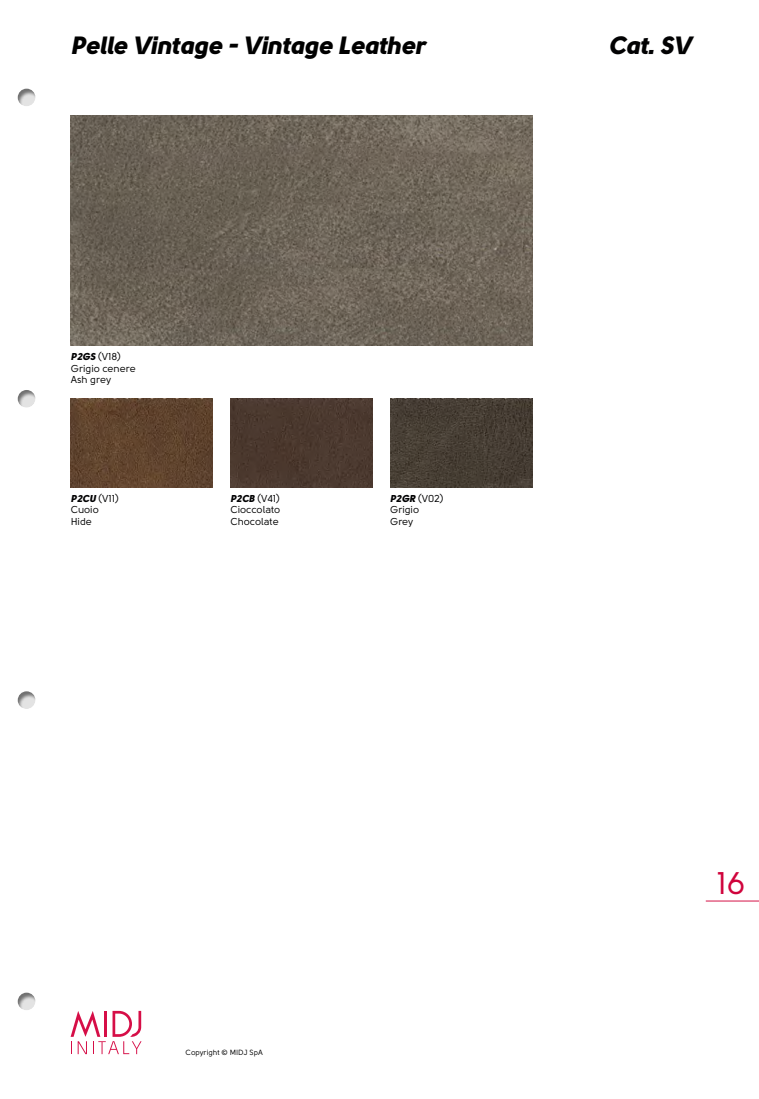
<style>
.page{position:relative;width:759px;height:1099px;background:#fff}
.page>*{position:absolute;margin:0;border:0;box-sizing:border-box;transform-origin:0 0}
.t1{font:31.25px "Solomon Sans Normal";color:#d0043c}
.t2{font:25px "Solomon Sans Black Italic";letter-spacing:-.005em;color:#000}
.t3{font:25px "Solomon Sans Black Italic";color:#020203}
.t4{font:10px/11.2px "Solomon Sans Normal";color:#000}
.t5{font:7.5px "Solomon Sans Normal";color:#000}
.s1{font-family:"Solomon Sans Black Italic";color:#020203}
.s2{color:#020203}
</style>
<div class="page">
<svg style="left:71px;top:1010px;width:70px;height:44px"></svg>
<hr style="left:104px;top:1010px;width:3px;height:26px;background:#d60e47">
<hr style="left:705px;top:900px;width:53px;height:1px;background:#d51347">
<img style="left:71px;top:399px;width:142px;height:88px">
<div style="left:230px;top:399px;width:142px;height:88px;background:#4b392f"></div>
<img style="left:390px;top:399px;width:141px;height:88px">
<img style="left:71px;top:115px;width:460px;height:230px">
<div style="left:17px;top:88px;width:20px;height:20px;background:#000;opacity:.5"></div>
<div style="left:17px;top:389px;width:20px;height:20px;background:#000;opacity:.5"></div>
<div style="left:17px;top:690px;width:20px;height:20px;background:#000;opacity:.5"></div>
<div style="left:17px;top:992px;width:20px;height:20px;background:#000;opacity:.5"></div>
<h2 class="t2" style="left:71px;top:31px;width:356px">Pelle Vintage - Vintage Leather</h2>
<p class="t4" style="left:71px;top:351px;width:66px"><span class="s1">P2GS</span> <span class="s2">(V18)<br></span>Grigio cenere<br>Ash grey</p>
<p class="t4" style="left:71px;top:493px;width:49px"><span class="s1">P2CU</span> <span class="s2">(V11)<br></span>Cuoio<br>Hide</p>
<p class="t4" style="left:230px;top:493px;width:51px;text-align:justify"><span class="s1">P2CB</span> <span class="s2">(V41)<br></span>Cioccolato Chocolate</p>
<p class="t4" style="left:390px;top:493px;width:55px"><span class="s1">P2GR</span> <span class="s2">(V02)<br></span>Grigio<br>Grey</p>
<p class="t5" style="left:185px;top:1047px;width:79px">Copyright © MIDJ SpA</p>
<h2 class="t3" style="left:608px;top:31px;width:84px">Cat. SV</h2>
<h1 class="t1" style="left:716px;top:865px;width:31px">16</h1>
</div>
